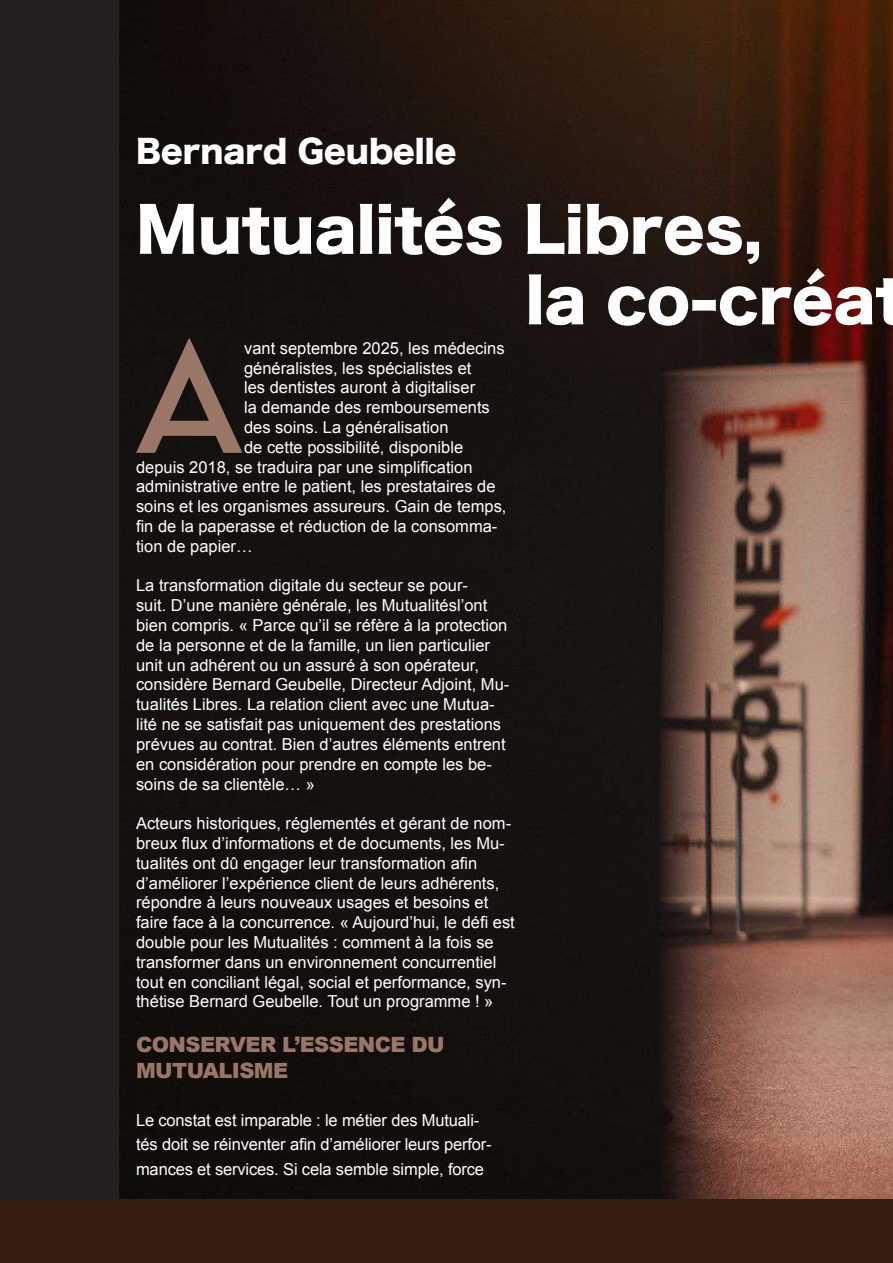
<style>
.page{position:relative;width:893px;height:1263px;background:#fff}
.page>*{position:absolute;margin:0;border:0;box-sizing:border-box;transform-origin:0 0}
.t1{font:142.35px "LEMONMILK";color:#9a7669}
.t2{font:60px/70.5px "Hira Kaku Std N W8";color:#fff}
.t3{font:31.5px "Hira Kaku Std N W8";color:#fff}
.t4{font:900 21px/25.2px "Arial";letter-spacing:-.03em;color:#9a7669}
.t5{font:16.5px/19.8px "Arial";color:#fff}
</style>
<div class="page">
<div style="left:0;top:1187px;width:893px;height:76px;background:#341d0e"></div>
<div style="left:0;top:0;width:893px;height:1198px;background:#231f20"></div>
<img style="left:119px;top:0;width:774px;height:1198px">
<hr style="left:149px;top:890px;width:204px;height:1px;background:#000">
<h3 class="t3" style="left:136px;top:134px;width:322px">Bernard Geubelle</h3>
<h2 class="t2" style="left:526px;top:196px;width:380px;text-indent:-390px">Mutualités Libres,<br>la co-créat</h2>
<h1 class="t1" style="left:134px;top:304px;width:111px">A</h1>
<p class="t5" style="left:244px;top:338px;width:262px">vant septembre 2025, les médecins</p>
<p class="t5" style="left:244px;top:358px;width:229px">généralistes, les spécialistes et</p>
<p class="t5" style="left:244px;top:378px;width:233px">les dentistes auront à digitaliser</p>
<p class="t5" style="left:244px;top:398px;width:247px">la demande des remboursements</p>
<p class="t5" style="left:244px;top:417px;width:206px">des soins. La généralisation</p>
<p class="t5" style="left:244px;top:437px;width:221px">de cette possibilité, disponible</p>
<p class="t5" style="left:136px;top:457px;width:338px">depuis 2018, se traduira par une simplification</p>
<p class="t5" style="left:136px;top:477px;width:361px">administrative entre le patient, les prestataires de</p>
<p class="t5" style="left:136px;top:497px;width:372px">soins et les organismes assureurs. Gain de temps,</p>
<p class="t5" style="left:136px;top:516px;width:363px">fin de la paperasse et réduction de la consomma-</p>
<p class="t5" style="left:136px;top:536px;width:118px">tion de papier…</p>
<p class="t5" style="left:136px;top:576px;width:375px">La transformation digitale du secteur se pour-<br>suit. D’une manière générale, les Mutualitésl’ont bien compris. « Parce qu’il se réfère à la protection de la personne et de la famille, un lien particulier unit un adhérent ou un assuré à son opérateur, considère Bernard Geubelle, Directeur Adjoint, Mu&shy;tualités Libres. La relation client avec une Mutua&shy;lité ne se satisfait pas uniquement des prestations prévues au contrat. Bien d’autres éléments entrent en considération pour prendre en compte les be&shy;soins de sa clientèle… »</p>
<p class="t5" style="left:136px;top:813px;width:380px">Acteurs historiques, réglementés et gérant de nom&shy;breux flux d’informations et de documents, les Mu&shy;tualités ont dû engager leur transformation afin d’améliorer l’expérience client de leurs adhérents, répondre à leurs nouveaux usages et besoins et faire face à la concurrence. « Aujourd’hui, le défi est double pour les Mutualités : comment à la fois se transformer dans un environnement concurrentiel tout en conciliant légal, social et performance, syn&shy;thétise Bernard Geubelle. Tout un programme ! »</p>
<p class="t4" style="left:136px;top:1031px;width:310px">CONSERVER L’ESSENCE DU<br>MUTUALISME</p>
<p class="t5" style="left:136px;top:1108px;width:357px;line-height:24.3px">Le constat est imparable : le métier des Mutuali&shy;tés doit se réinventer afin d’améliorer leurs perfor&shy;mances et services. Si cela semble simple, force</p>
</div>
